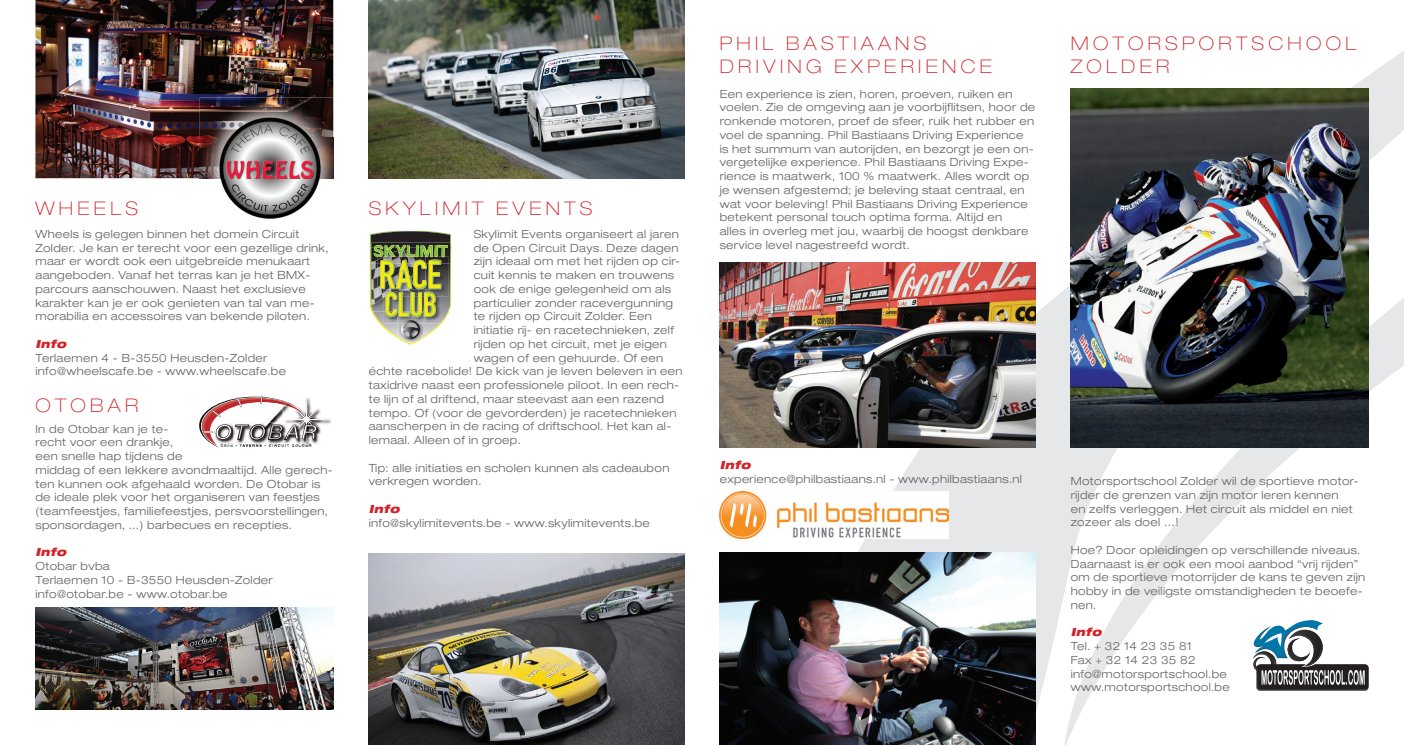
<style>
.page{position:relative;width:1404px;height:745px;background:#fff}
.page>*{position:absolute;margin:0;border:0;box-sizing:border-box;transform-origin:0 0}
.t1{font:100 expanded 18.75px/22.5px "Helvetica Neue LT";letter-spacing:.23em;color:#d1232a}
.t2{font:300 expanded 11.25px/13.8px "Helvetica Neue LT";letter-spacing:.03em;color:#636366}
.t3{font:italic 900 expanded 11.25px "Helvetica Neue LT";letter-spacing:.03em;color:#d1232a}
</style>
<div class="page">
<svg style="left:743px;top:52px;width:660px;height:692px"></svg>
<img style="left:35px;top:0;width:298px;height:178px">
<img style="left:369px;top:0;width:315px;height:178px">
<img style="left:369px;top:553px;width:315px;height:191px">
<img style="left:719px;top:262px;width:316px;height:185px">
<img style="left:719px;top:491px;width:229px;height:47px">
<img style="left:369px;top:247px;width:1px;height:59px">
<img style="left:370px;top:231px;width:81px;height:113px">
<img style="left:719px;top:552px;width:316px;height:192px">
<img style="left:1070px;top:89px;width:298px;height:358px">
<svg style="left:1252px;top:619px;width:116px;height:71px"></svg>
<img style="left:200px;top:97px;width:133px;height:41px">
<img style="left:200px;top:138px;width:19px;height:40px">
<img style="left:322px;top:138px;width:11px;height:40px">
<img style="left:219px;top:116px;width:103px;height:103px">
<img style="left:35px;top:607px;width:298px;height:102px">
<img style="left:328px;top:419px;width:4px;height:5px">
<svg style="left:199px;top:395px;width:129px;height:52px"></svg>
<img style="left:233px;top:422px;width:52px;height:24px">
<h1 class="t1" style="left:35px;top:196px;width:104px">WHEELS</h1>
<h1 class="t1" style="left:369px;top:196px;width:225px">SKYLIMIT EVENTS</h1>
<p class="t2" style="left:35px;top:226px;width:294px">Wheels is gelegen binnen het domein Circuit Zolder. Je kan er terecht voor een gezellige drink, maar er wordt ook een uitgebreide menukaart aangeboden. Vanaf het terras kan je het BMX&shy;parcours aanschouwen. Naast het exclusieve karakter kan je er ook genieten van tal van me&shy;morabilia en accessoires van bekende piloten.</p>
<p class="t3" style="left:35px;top:336px;width:32px">Info</p>
<p class="t2" style="left:35px;top:350px;width:252px">Terlaemen 4 - B-3550 Heusden-Zolder info@wheelscafe.be - www.wheelscafe.be</p>
<h1 class="t1" style="left:35px;top:393px;width:104px">OTOBAR</h1>
<p class="t2" style="left:35px;top:421px;width:299px">In de Otobar kan je te-<br>recht voor een drankje,<br>een snelle hap tijdens de<br>middag of een lekkere avondmaaltijd. Alle gerech&shy;ten kunnen ook afgehaald worden. De Otobar is de ideale plek voor het organiseren van feestjes (teamfeestjes, familie feestjes, persvoorstellingen, sponsordagen, ...) barbecues en recepties.</p>
<p class="t3" style="left:35px;top:544px;width:32px">Info</p>
<p class="t2" style="left:35px;top:559px;width:239px">Otobar bvba<br>Terlaemen 10 - B-3550 Heusden-Zolder info@otobar.be - www.otobar.be</p>
<p class="t2" style="left:473px;top:226px;width:207px">Skylimit Events organiseert al jaren</p>
<p class="t2" style="left:473px;top:240px;width:206px">de Open Circuit Days. Deze dagen</p>
<p class="t2" style="left:473px;top:254px;width:208px">zijn ideaal om met het rijden op cir-</p>
<p class="t2" style="left:473px;top:268px;width:202px">cuit kennis te maken en trouwens</p>
<p class="t2" style="left:473px;top:281px;width:199px">ook de enige gelegenheid om als</p>
<p class="t2" style="left:473px;top:295px;width:201px">particulier zonder racevergunning</p>
<p class="t2" style="left:473px;top:309px;width:180px">te rijden op Circuit Zolder. Een</p>
<p class="t2" style="left:473px;top:323px;width:202px">initiatie rij- en racetechnieken, zelf</p>
<p class="t2" style="left:473px;top:336px;width:195px">rijden op het circuit, met je eigen</p>
<p class="t2" style="left:473px;top:350px;width:191px">wagen of een gehuurde. Of een</p>
<p class="t2" style="left:369px;top:364px;width:315px">échte racebolide! De kick van je leven beleven in een</p>
<p class="t2" style="left:369px;top:378px;width:312px">taxidrive naast een professionele piloot. In een rech-</p>
<p class="t2" style="left:369px;top:391px;width:297px">te lijn of al driftend, maar steevast aan een razend</p>
<p class="t2" style="left:369px;top:405px;width:309px">tempo. Of (voor de gevorderden) je racetechnieken</p>
<p class="t2" style="left:369px;top:419px;width:304px">aanscherpen in de racing of driftschool. Het kan al-</p>
<p class="t2" style="left:369px;top:433px;width:154px">lemaal. Alleen of in groep.</p>
<p class="t2" style="left:369px;top:460px;width:302px">Tip: alle initiaties en scholen kunnen als cadeaubon verkregen worden.</p>
<p class="t3" style="left:369px;top:501px;width:32px">Info</p>
<p class="t2" style="left:369px;top:515px;width:283px">info@skylimitevents.be - www.skylimitevents.be</p>
<h1 class="t1" style="left:719px;top:32px;width:274px">PHIL BASTIAANS<br>DRIVING EXPERIENCE</h1>
<p class="t2" style="left:719px;top:86px;width:317px">Een experience is zien, horen, proeven, ruiken en voelen. Zie de omgeving aan je voorbijflitsen, hoor de ronkende motoren, proef de sfeer, ruik het rubber en voel de spanning. Phil Bastiaans Driving Experience<br>is het summum van autorijden, en bezorgt je een on&shy;vergetelijke experience. Phil Bastiaans Driving Expe&shy;rience is maatwerk, 100 % maatwerk. Alles wordt op je wensen afgestemd; je beleving staat centraal, en wat voor beleving! Phil Bastiaans Driving Experience betekent personal touch optima forma. Altijd en<br>alles in overleg met jou, waarbij de hoogst denkbare service level nagestreefd wordt.</p>
<h1 class="t1" style="left:1070px;top:32px;width:287px">MOTORSPORTSCHOOL<br>ZOLDER</h1>
<p class="t3" style="left:719px;top:457px;width:32px">Info</p>
<p class="t2" style="left:719px;top:471px;width:304px">experience@philbastiaans.nl - www.philbastiaans.nl</p>
<p class="t2" style="left:1070px;top:473px;width:289px">Motorsportschool Zolder wil de sportieve motor&shy;rijder de grenzen van zijn motor leren kennen<br>en zelfs verleggen. Het circuit als middel en niet zozeer als doel …!</p>
<p class="t2" style="left:1070px;top:542px;width:296px">Hoe? Door opleidingen op verschillende niveaus.<br>Daarnaast is er ook een mooi aanbod “vrij rijden” om de sportieve motorrijder de kans te geven zijn hobby in de veiligste omstandigheden te beoefe&shy;nen.</p>
<p class="t3" style="left:1070px;top:624px;width:32px">Info</p>
<p class="t2" style="left:1070px;top:638px;width:160px">Tel. + 32 14 23 35 81<br>Fax + 32 14 23 35 82 info@motorsportschool.be www.motorsportschool.be</p>
</div>
